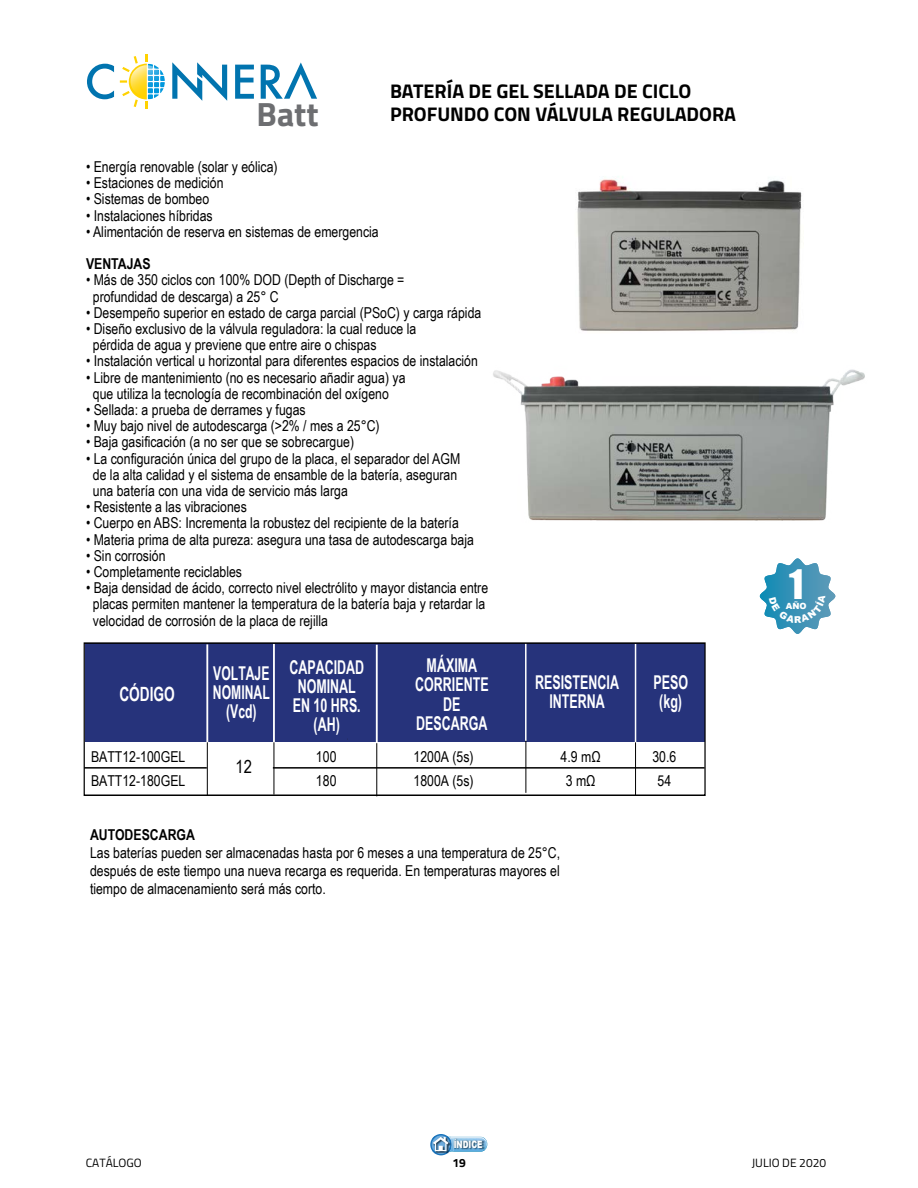
<style>
.page{position:relative;width:918px;height:1188px;background:#fff}
.page>*{position:absolute;margin:0;border:0;box-sizing:border-box;transform-origin:0 0}
.t1{font:37.35px "Impact";color:#fff}
.t2{font:700 33.6px "Titillium Web";color:#6d6e71}
.t3{font:700 19.8px "Titillium Web";color:#000}
.t4{font:700 19.65px "Arial Narrow";color:#fff;scale:.85 1}
.t5{font:700 19.05px/19px "Arial Narrow";color:#fff;text-align:center;scale:.8 1}
.t6{font:700 19.05px/19px "Arial Narrow";color:#fff;text-align:center;scale:.78 1}
.t7{font:18px "Arial Narrow";color:#000}
.t8{font:15px/16.2px "Arial Narrow";color:#000}
.t9{font:700 15px "Arial Narrow";color:#000}
.t10{font:12px "Titillium Web";color:#000}
.t11{font:700 12px "Titillium Web";color:#000}
.t12{font:900 10.05px "Arial";color:#fff;scale:.74 1}
.t13{font:900 8.55px "Arial";color:#fff}
</style>
<div class="page">
<svg style="left:436px;top:1138px;width:51px;height:17px"></svg>
<svg style="left:430px;top:1134px;width:55px;height:20px"></svg>
<svg style="left:172px;top:62px;width:55px;height:39px"></svg>
<svg style="left:235px;top:65px;width:19px;height:34px"></svg>
<svg style="left:261px;top:62px;width:56px;height:37px"></svg>
<svg style="left:87px;top:64px;width:27px;height:35px"></svg>
<svg style="left:120px;top:54px;width:45px;height:55px"></svg>
<img style="left:577px;top:177px;width:225px;height:154px">
<img style="left:493px;top:369px;width:372px;height:152px">
<div style="left:85px;top:643px;width:620px;height:99px;background:#26337b"></div>
<hr style="left:206px;top:644px;width:2px;height:100px;background:#fff">
<hr style="left:635px;top:644px;width:1px;height:99px;background:#fff">
<hr style="left:635px;top:742px;width:1px;height:53px;background:#000">
<hr style="left:525px;top:642px;width:2px;height:99px;background:#fff">
<hr style="left:526px;top:741px;width:1px;height:52px;background:#000">
<hr style="left:207px;top:742px;width:1px;height:53px;background:#000">
<hr style="left:273px;top:644px;width:2px;height:100px;background:#fff">
<hr style="left:274px;top:742px;width:1px;height:53px;background:#000">
<hr style="left:376px;top:645px;width:2px;height:99px;background:#fff">
<hr style="left:376px;top:743px;width:1px;height:53px;background:#000">
<div style="left:84px;top:642px;width:622px;height:154px;border:1px solid #000"></div>
<hr style="left:84px;top:767px;width:123px;height:2px;background:#000">
<hr style="left:273px;top:767px;width:432px;height:2px;background:#000">
<svg style="left:760px;top:558px;width:75px;height:76px"></svg>
<h3 class="t3" style="left:390px;top:75px;width:303px">BATERÍA DE GEL SELLADA DE CICLO</h3>
<h2 class="t2" style="left:257px;top:89px;width:64px">Batt</h2>
<h3 class="t3" style="left:390px;top:99px;width:348px">PROFUNDO CON VÁLVULA REGULADORA</h3>
<p class="t8" style="left:86px;top:158px;width:193px">• Energía renovable (solar y eólica)</p>
<p class="t8" style="left:86px;top:174px;width:139px">• Estaciones de medición</p>
<p class="t8" style="left:86px;top:190px;width:125px">• Sistemas de bombeo</p>
<p class="t8" style="left:86px;top:207px;width:128px">• Instalaciones híbridas</p>
<p class="t8" style="left:86px;top:223px;width:294px">• Alimentación de reserva en sistemas de emergencia</p>
<p class="t9" style="left:86px;top:255px;width:66px">VENTAJAS</p>
<p class="t8" style="left:93px;top:271px;width:313px;text-indent:-7px">• Más de 350 ciclos con 100% DOD (Depth of Discharge = profundidad de descarga) a 25° C</p>
<p class="t8" style="left:86px;top:304px;width:397px">• Desempeño superior en estado de carga parcial (PSoC) y carga rápida</p>
<p class="t8" style="left:93px;top:320px;width:325px;text-indent:-7px">• Diseño exclusivo de la válvula reguladora: la cual reduce la pérdida de agua y previene que entre aire o chispas</p>
<p class="t8" style="left:86px;top:352px;width:393px">• Instalación vertical u horizontal para diferentes espacios de instalación</p>
<p class="t8" style="left:93px;top:369px;width:314px;text-indent:-7px">• Libre de mantenimiento (no es necesario añadir agua) ya que utiliza la tecnología de recombinación del oxígeno</p>
<p class="t8" style="left:86px;top:401px;width:221px">• Sellada: a prueba de derrames y fugas</p>
<p class="t8" style="left:86px;top:417px;width:295px">• Muy bajo nivel de autodescarga (&gt;2% / mes a 25°C)</p>
<p class="t8" style="left:86px;top:433px;width:270px">• Baja gasificación (a no ser que se sobrecargue)</p>
<p class="t8" style="left:93px;top:450px;width:369px;text-indent:-7px">• La configuración única del grupo de la placa, el separador del AGM de la alta calidad y el sistema de ensamble de la batería, aseguran una batería con una vida de servicio más larga</p>
<p class="t8" style="left:86px;top:498px;width:162px">• Resistente a las vibraciones</p>
<p class="t8" style="left:86px;top:514px;width:374px">• Cuerpo en ABS: Incrementa la robustez del recipiente de la batería</p>
<p class="t8" style="left:86px;top:531px;width:389px">• Materia prima de alta pureza: asegura una tasa de autodescarga baja</p>
<p class="t8" style="left:86px;top:547px;width:81px">• Sin corrosión</p>
<p class="t8" style="left:86px;top:563px;width:158px">• Completamente reciclables</p>
<p class="t8" style="left:93px;top:579px;width:397px;text-indent:-7px">• Baja densidad de ácido, correcto nivel electrólito y mayor distancia entre placas permiten mantener la temperatura de la batería baja y retardar la velocidad de corrosión de la placa de rejilla</p>
<h3 class="t4" style="left:119px;top:682px;width:67px">CÓDIGO</h3>
<p class="t6" style="left:213px;top:664px;width:74px">VOLTAJE<br>NOMINAL (Vcd)</p>
<p class="t5" style="left:289px;top:657px;width:95px">CAPACIDAD<br>NOMINAL<br>EN 10 HRS. (AH)</p>
<p class="t5" style="left:415px;top:656px;width:93px">MÁXIMA<br>CORRIENTE<br>DE<br>DESCARGA</p>
<p class="t5" style="left:535px;top:672px;width:106px">RESISTENCIA<br>INTERNA</p>
<p class="t5" style="left:653px;top:672px;width:45px">PESO (kg)</p>
<p class="t8" style="left:91px;top:748px;width:96px">BATT12-100GEL</p>
<p class="t8" style="left:316px;top:748px;width:22px">100</p>
<p class="t8" style="left:413px;top:748px;width:62px">1200A (5s)</p>
<p class="t8" style="left:561px;top:748px;width:42px">4.9 mΩ</p>
<p class="t8" style="left:652px;top:748px;width:25px">30.6</p>
<p class="t8" style="left:91px;top:772px;width:96px">BATT12-180GEL</p>
<p class="t8" style="left:316px;top:772px;width:22px">180</p>
<p class="t8" style="left:413px;top:772px;width:62px">1800A (5s)</p>
<p class="t8" style="left:566px;top:772px;width:31px">3 mΩ</p>
<p class="t8" style="left:658px;top:772px;width:15px">54</p>
<p class="t7" style="left:235px;top:754px;width:18px">12</p>
<p class="t9" style="left:90px;top:826px;width:107px">AUTODESCARGA</p>
<p class="t8" style="left:90px;top:843px;width:472px;line-height:18px;text-align:justify">Las baterías pueden ser almacenadas hasta por 6 meses a una temperatura de 25°C, después de este tiempo una nueva recarga es requerida. En temperaturas mayores el tiempo de almacenamiento será más corto.</p>
<h1 class="t1" style="left:789px;top:561px;width:16px">1</h1>
<p class="t13" style="left:786px;top:601px;width:22px">AÑO</p>
<p class="t12" style="left:454px;top:1139px;width:41px">ÍNDICE</p>
<p class="t11" style="left:452px;top:1154px;width:15px">19</p>
<p class="t10" style="left:752px;top:1154px;width:76px">JULIO DE 2020</p>
</div>
